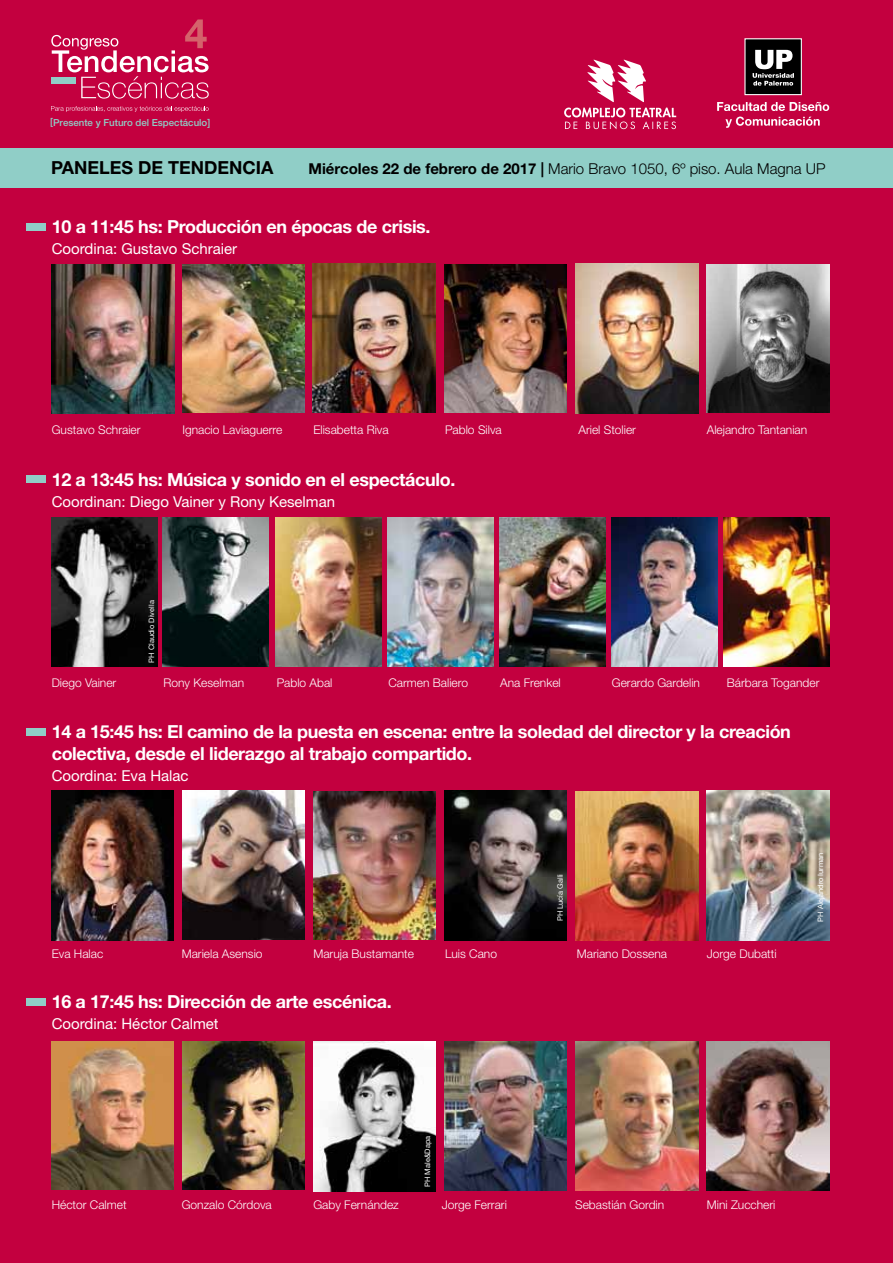
<style>
.page{position:relative;width:893px;height:1263px;background:#c3003f}
.page>*{position:absolute;margin:0;border:0;box-sizing:border-box;transform-origin:0 0}
.t1{font:700 18px/21.6px "Helvetica Neue";letter-spacing:-.02em;color:#fff}
.t2{font:700 18px "Helvetica Neue";color:#000}
.t3{font:15px "Helvetica Neue";color:#fff}
.t4{font:300 15px "Helvetica Neue";color:#000}
.t5{font:300 12px "Helvetica Neue";color:#fff}
.t6{font:500 9.75px "Helvetica Neue";color:#90cec7}
.t7{font:7.5px "Helvetica Neue";color:#fff}
.s1{font-weight:700}
</style>
<div class="page">
<img style="left:575px;top:1041px;width:123px;height:150px">
<img style="left:444px;top:1041px;width:123px;height:150px">
<img style="left:182px;top:1042px;width:123px;height:148px">
<img style="left:313px;top:1042px;width:123px;height:149px">
<img style="left:575px;top:791px;width:123px;height:149px">
<img style="left:707px;top:791px;width:122px;height:150px">
<img style="left:313px;top:791px;width:123px;height:149px">
<img style="left:612px;top:518px;width:105px;height:148px">
<img style="left:51px;top:791px;width:123px;height:150px">
<img style="left:723px;top:518px;width:106px;height:148px">
<img style="left:500px;top:518px;width:106px;height:148px">
<img style="left:387px;top:518px;width:106px;height:148px">
<img style="left:275px;top:518px;width:106px;height:148px">
<img style="left:163px;top:518px;width:106px;height:149px">
<img style="left:51px;top:518px;width:106px;height:148px">
<img style="left:706px;top:264px;width:123px;height:148px">
<img style="left:575px;top:264px;width:123px;height:149px">
<img style="left:444px;top:264px;width:123px;height:148px">
<img style="left:312px;top:263px;width:124px;height:149px">
<img style="left:183px;top:264px;width:122px;height:149px">
<img style="left:51px;top:264px;width:124px;height:149px">
<div style="left:0;top:148px;width:893px;height:40px;background:#90cec7"></div>
<svg style="left:564px;top:108px;width:112px;height:21px"></svg>
<svg style="left:587px;top:60px;width:59px;height:42px"></svg>
<div style="left:745px;top:39px;width:56px;height:56px;background:#000"></div>
<div style="left:744px;top:38px;width:58px;height:57px;border:1px solid #fff"></div>
<svg style="left:753px;top:50px;width:41px;height:36px"></svg>
<svg style="left:717px;top:102px;width:112px;height:26px"></svg>
<img style="left:182px;top:791px;width:123px;height:149px">
<img style="left:444px;top:791px;width:123px;height:149px">
<img style="left:51px;top:1041px;width:123px;height:149px">
<img style="left:707px;top:1041px;width:122px;height:150px">
<div style="left:27px;top:223px;width:19px;height:8px;background:#90cec7"></div>
<div style="left:27px;top:475px;width:19px;height:8px;background:#90cec7"></div>
<div style="left:27px;top:728px;width:19px;height:8px;background:#90cec7"></div>
<div style="left:27px;top:998px;width:19px;height:7px;background:#90cec7"></div>
<svg style="left:51px;top:106px;width:158px;height:6px"></svg>
<svg style="left:51px;top:19px;width:158px;height:80px"></svg>
<div style="left:51px;top:78px;width:25px;height:6px;background:#90cec7"></div>
<p class="t6" style="left:50px;top:116px;width:161px">[Presente y Futuro del Espectáculo]</p>
<h1 class="t2" style="left:51px;top:157px;width:224px">PANELES DE TENDENCIA</h1>
<p class="t4" style="left:308px;top:160px;width:519px"><span class="s1">Miércoles 22 de febrero de 2017 |</span> Mario Bravo 1050, 6º piso. Aula Magna UP</p>
<h1 class="t1" style="left:52px;top:215px;width:380px">10 a 11:45 hs: Producción en épocas de crisis.</h1>
<p class="t3" style="left:52px;top:240px;width:187px">Coordina: Gustavo Schraier</p>
<p class="t5" style="left:52px;top:422px;width:90px">Gustavo Schraier</p>
<p class="t5" style="left:182px;top:422px;width:102px">Ignacio Laviaguerre</p>
<p class="t5" style="left:313px;top:422px;width:77px">Elisabetta Riva</p>
<p class="t5" style="left:445px;top:422px;width:58px">Pablo Silva</p>
<p class="t5" style="left:578px;top:422px;width:59px">Ariel Stolier</p>
<p class="t5" style="left:707px;top:422px;width:102px">Alejandro Tantanian</p>
<h1 class="t1" style="left:52px;top:468px;width:405px">12 a 13:45 hs: Música y sonido en el espectáculo.</h1>
<p class="t3" style="left:52px;top:492px;width:285px">Coordinan: Diego Vainer y Rony Keselman</p>
<p class="t7" style="left:147px;top:663px;width:64px;rotate:-90deg">PH Claudio Divella</p>
<p class="t5" style="left:52px;top:675px;width:66px">Diego Vainer</p>
<p class="t5" style="left:163px;top:675px;width:82px">Rony Keselman</p>
<p class="t5" style="left:277px;top:675px;width:57px">Pablo Abal</p>
<p class="t5" style="left:388px;top:675px;width:81px">Carmen Baliero</p>
<p class="t5" style="left:500px;top:675px;width:62px">Ana Frenkel</p>
<p class="t5" style="left:612px;top:675px;width:90px">Gerardo Gardelin</p>
<p class="t5" style="left:727px;top:675px;width:94px">Bárbara Togander</p>
<h1 class="t1" style="left:52px;top:720px;width:741px">14 a 15:45 hs: El camino de la puesta en escena: entre la soledad del director y la creación colectiva, desde el liderazgo al trabajo compartido.</h1>
<p class="t3" style="left:52px;top:766px;width:138px">Coordina: Eva Halac</p>
<p class="t7" style="left:556px;top:921px;width:49px;rotate:-90deg">PH Lucía Galli</p>
<p class="t5" style="left:52px;top:946px;width:53px">Eva Halac</p>
<p class="t5" style="left:182px;top:946px;width:82px">Mariela Asensio</p>
<p class="t5" style="left:313px;top:946px;width:102px">Maruja Bustamante</p>
<p class="t5" style="left:445px;top:946px;width:54px">Luis Cano</p>
<p class="t5" style="left:577px;top:946px;width:92px">Mariano Dossena</p>
<p class="t5" style="left:707px;top:946px;width:71px">Jorge Dubatti</p>
<h1 class="t1" style="left:52px;top:990px;width:341px">16 a 17:45 hs: Dirección de arte escénica.</h1>
<p class="t3" style="left:52px;top:1015px;width:168px">Coordina: Héctor Calmet</p>
<p class="t7" style="left:816px;top:922px;width:71px;rotate:-90deg">PH Alejandro Iurman</p>
<p class="t7" style="left:423px;top:1187px;width:53px;rotate:-90deg">PH Male&amp;Dapa</p>
<p class="t5" style="left:52px;top:1197px;width:76px">Héctor Calmet</p>
<p class="t5" style="left:182px;top:1197px;width:92px">Gonzalo Córdova</p>
<p class="t5" style="left:313px;top:1197px;width:87px">Gaby Fernández</p>
<p class="t5" style="left:442px;top:1197px;width:67px">Jorge Ferrari</p>
<p class="t5" style="left:575px;top:1197px;width:91px">Sebastián Gordin</p>
<p class="t5" style="left:707px;top:1197px;width:70px">Mini Zuccheri</p>
</div>
